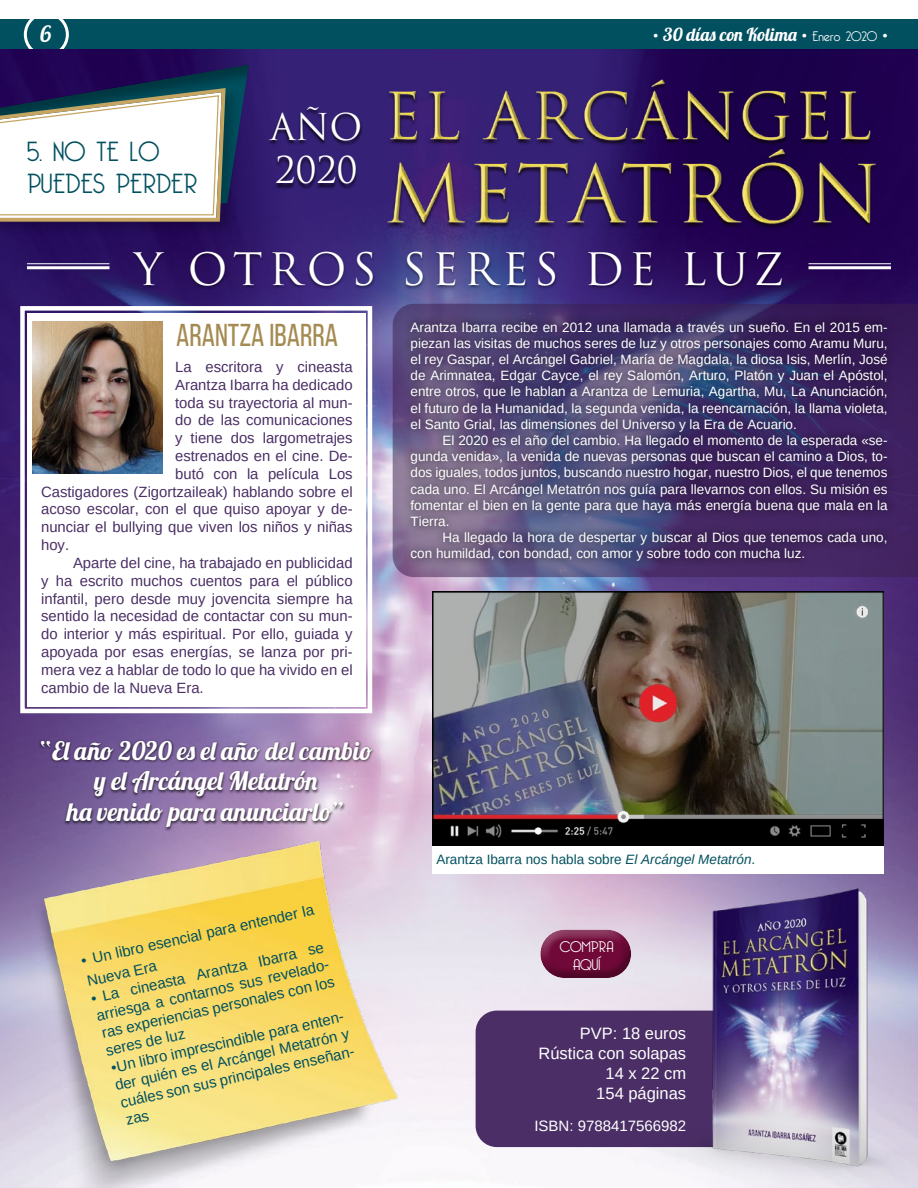
<style>
.page{position:relative;width:918px;height:1188px;background:#fff}
.page>*{position:absolute;margin:0;border:0;box-sizing:border-box;transform-origin:0 0}
.t1{font:43.5px "Trajan Pro";letter-spacing:.125em;color:#fff}
.t2{font:36px/43.2px "Trajan Pro";color:#fff}
.t3{font:31.5px "Bebas Neue";color:#a58b52}
.t4{font:300 27px/32.4px "Bellerose";color:#00505f}
.t5{font:25.5px/30.6px "Lobster 1.4";letter-spacing:.01em;color:#fff;text-align:center}
.t6{font:22.5px "Lobster 1.4";color:#fff}
.t7{font:18px "Lobster 1.4";color:#fff}
.t8{font:16.5px/19.8px "Arimo";color:#fff;text-align:right}
.t9{font:15px/18.3px "Arimo";color:#00505f}
.t10{font:15px "Arimo";color:#fff}
.t11{font:300 15px/18px "Bellerose";color:#fff;text-align:center}
.t12{font:14.85px "Arimo";color:#4a2e65}
.t13{font:13.5px/16.2px "Arimo";color:#fff;text-align:justify}
.t14{font:13.5px "Arimo";color:#00505f}
.s1{font-family:"Arial";font-size:15px}
.s2{font-family:"Bellerose";font-weight:300;font-size:13.5px}
.s3{font-style:italic}
</style>
<div class="page">
<div style="left:0;top:20px;width:918px;height:30px;background:#00505f"></div>
<div style="left:24px;top:12px;width:45px;height:45px;border:3px solid #fff;border-radius:50%"></div>
<img style="left:0;top:50px;width:918px;height:1138px">
<svg style="left:18px;top:304px;width:356px;height:411px"></svg>
<div style="left:0;top:53px;width:261px;height:152px;background:#000;opacity:.32"></div>
<div style="left:0;top:86px;width:242px;height:150px;background:#220a55"></div>
<svg style="left:0;top:65px;width:249px;height:159px;background:#aeafbb"></svg>
<img style="left:377px;top:72px;width:508px;height:169px">
<img style="left:28px;top:834px;width:378px;height:354px">
<div style="left:476px;top:1011px;width:307px;height:136px;background:#4a2e65;border-radius:21px"></div>
<img style="left:604px;top:856px;width:314px;height:332px">
<div style="left:529px;top:919px;width:107px;height:53px;background:#fff;opacity:.3"></div>
<div style="left:535px;top:935px;width:107px;height:51px;background:#000;opacity:.3"></div>
<svg style="left:393px;top:304px;width:525px;height:273px;background:#4b336c"></svg>
<div style="left:402px;top:313px;width:494px;height:257px;background:#000;opacity:.78"></div>
<img style="left:32px;top:321px;width:130px;height:152px">
<div style="left:38px;top:739px;width:337px;height:92px;background:#000;opacity:.73"></div>
<div style="left:266px;top:107px;width:97px;height:82px;background:#000;opacity:.75"></div>
<div style="left:130px;top:251px;width:654px;height:38px;background:#000;opacity:.49"></div>
<hr style="left:809px;top:263px;width:82px;height:1px;background:#fff">
<hr style="left:809px;top:266px;width:82px;height:3px;background:#fff">
<hr style="left:27px;top:263px;width:82px;height:1px;background:#fff">
<hr style="left:27px;top:266px;width:82px;height:3px;background:#fff">
<div style="left:432px;top:846px;width:452px;height:28px;background:#fff"></div>
<img style="left:432px;top:592px;width:452px;height:254px">
<h3 class="t6" style="left:40px;top:19px;width:13px">6</h3>
<h3 class="t7" style="left:653px;top:23px;width:236px"><span class="s1">•</span> 30 días con Kolima <span class="s1">•</span> <span class="s2">Enero 2020</span> <span class="s1">•</span></h3>
<h3 class="t4" style="left:27px;top:136px;width:171px">5. NO TE LO<br>PUEDES PERDER</h3>
<h2 class="t2" style="left:270px;top:105px;width:94px">AÑO<br>2020</h2>
<h1 class="t1" style="left:134px;top:241px;width:651px">Y OTROS SERES DE LUZ</h1>
<h3 class="t3" style="left:176px;top:318px;width:164px">ARANTZA IBARRA</h3>
<p class="t12" style="left:175px;top:357px;width:179px">La escritora y cineasta</p>
<p class="t12" style="left:175px;top:375px;width:179px">Arantza Ibarra ha dedicado</p>
<p class="t12" style="left:175px;top:393px;width:179px">toda su trayectoria al mun-</p>
<p class="t12" style="left:175px;top:411px;width:179px">do de las comunicaciones</p>
<p class="t12" style="left:175px;top:429px;width:179px">y tiene dos largometrajes</p>
<p class="t12" style="left:175px;top:446px;width:179px">estrenados en el cine. De-</p>
<p class="t12" style="left:175px;top:464px;width:179px">butó con la película Los</p>
<p class="t12" style="left:41px;top:482px;width:313px">Castigadores (Zigortzaileak) hablando sobre el</p>
<p class="t12" style="left:41px;top:500px;width:313px">acoso escolar, con el que quiso apoyar y de-</p>
<p class="t12" style="left:41px;top:518px;width:313px">nunciar el bullying que viven los niños y niñas</p>
<p class="t12" style="left:41px;top:536px;width:30px">hoy.</p>
<p class="t12" style="left:73px;top:553px;width:281px">Aparte del cine, ha trabajado en publicidad</p>
<p class="t12" style="left:41px;top:571px;width:313px">y ha escrito muchos cuentos para el público</p>
<p class="t12" style="left:41px;top:589px;width:313px">infantil, pero desde muy jovencita siempre ha</p>
<p class="t12" style="left:41px;top:607px;width:313px">sentido la necesidad de contactar con su mun-</p>
<p class="t12" style="left:41px;top:625px;width:313px">do interior y más espiritual. Por ello, guiada y</p>
<p class="t12" style="left:41px;top:643px;width:313px">apoyada por esas energías, se lanza por pri-</p>
<p class="t12" style="left:41px;top:660px;width:313px">mera vez a hablar de todo lo que ha vivido en el</p>
<p class="t12" style="left:41px;top:678px;width:164px">cambio de la Nueva Era.</p>
<h3 class="t5" style="left:39px;top:735px;width:335px">“El año 2020 es el año del cambio y el Arcángel Metatrón<br>ha venido para anunciarlo”</h3>
<p class="t9" style="left:79px;top:949px;width:239px;line-height:21.8px;rotate:-12deg">• Un libro esencial para entender la<br>Nueva Era</p>
<p class="t9" style="left:89px;top:989px;width:244px;rotate:-12deg">• La cineasta Arantza Ibarra se arriesga a contarnos sus revelado&shy;ras experiencias personales con los seres de luz</p>
<p class="t9" style="left:109px;top:1058px;width:245px;rotate:-12deg">•Un libro imprescindible para enten&shy;der quién es el Arcángel Metatrón y cuáles son sus principales enseñan&shy;zas</p>
<p class="t13" style="left:411px;top:319px;width:479px">Arantza Ibarra recibe en 2012 una llamada a través un sueño. En el 2015 em&shy;piezan las visitas de muchos seres de luz y otros personajes como Aramu Muru, el rey Gaspar, el Arcángel Gabriel, María de Magdala, la diosa Isis, Merlín, José de Arimnatea, Edgar Cayce, el rey Salomón, Arturo, Platón y Juan el Apóstol, entre otros, que le hablan a Arantza de Lemuria, Agartha, Mu, La Anunciación, el futuro de la Humanidad, la segunda venida, la reencarnación, la llama violeta, el Santo Grial, las dimensiones del Universo y la Era de Acuario.</p>
<p class="t13" style="left:411px;top:432px;width:479px;text-indent:32px">El 2020 es el año del cambio. Ha llegado el momento de la esperada «se&shy;gunda venida», la venida de nuevas personas que buscan el camino a Dios, to&shy;dos iguales, todos juntos, buscando nuestro hogar, nuestro Dios, el que tenemos cada uno. El Arcángel Metatrón nos guía para llevarnos con ellos. Su misión es fomentar el bien en la gente para que haya más energía buena que mala en la Tierra.</p>
<p class="t13" style="left:411px;top:530px;width:479px;text-indent:32px">Ha llegado la hora de despertar y buscar al Dios que tenemos cada uno, con humildad, con bondad, con amor y sobre todo con mucha luz.</p>
<p class="t14" style="left:436px;top:851px;width:320px">Arantza Ibarra nos habla sobre <span class="s3">El Arcángel Metatrón</span>.</p>
<p class="t11" style="left:560px;top:938px;width:55px">COMPRA<br>AQUÍ</p>
<p class="t8" style="left:539px;top:1024px;width:149px">PVP: 18 euros<br>Rústica con solapas<br>14 x 22 cm<br>154 páginas</p>
<p class="t10" style="left:534px;top:1116px;width:153px">ISBN: 9788417566982</p>
</div>
